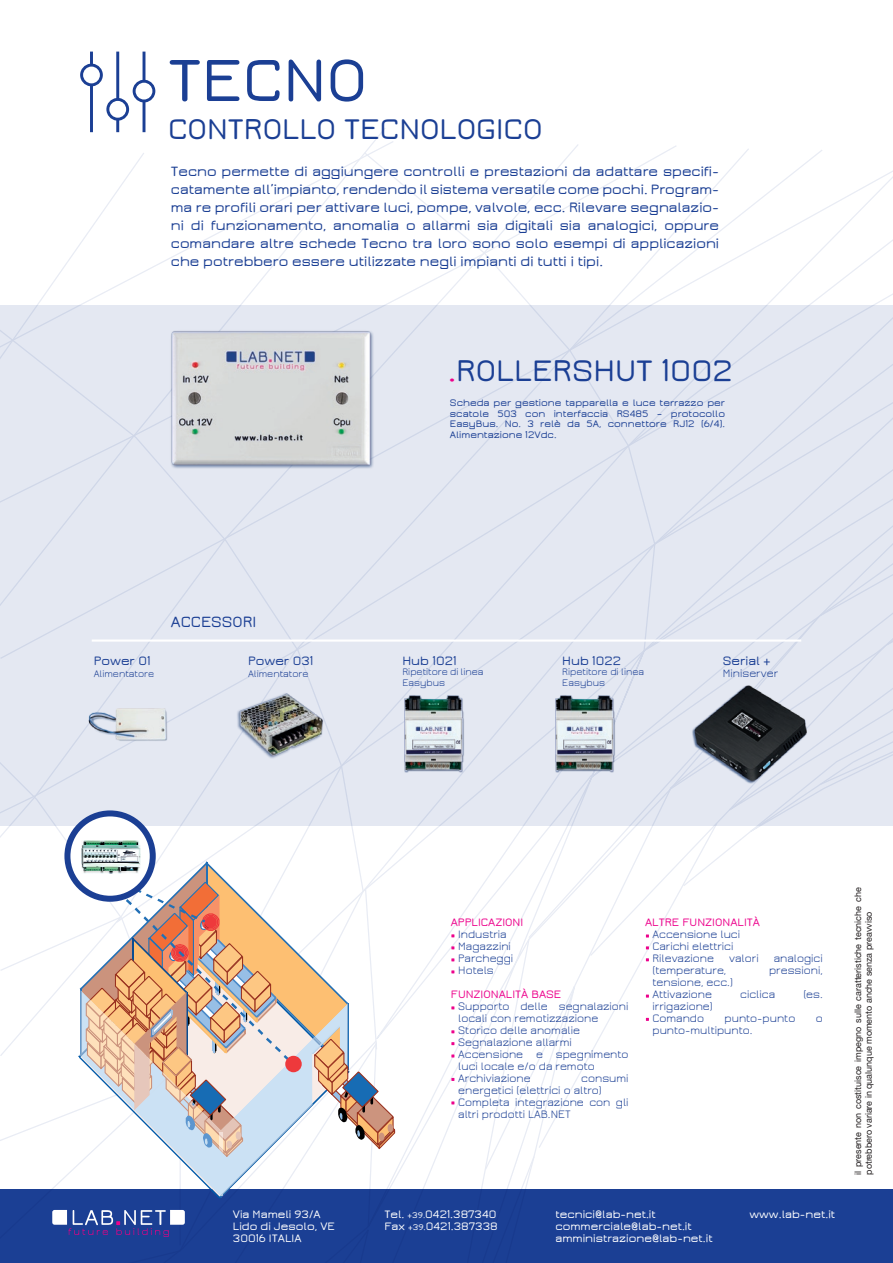
<style>
.page{position:relative;width:893px;height:1263px;background:#fff}
.page>*{position:absolute;margin:0;border:0;box-sizing:border-box;transform-origin:0 0}
.t1{font:600 66px "Jura";color:#1b3f94}
.t2{font:600 33px "Jura";color:#1b3f94}
.t3{font:600 31.65px "Jura";color:#1b3f94}
.t4{font:600 16.5px "Jura";color:#1b3f94}
.t5{font:600 15px/18px "Jura";color:#1b3f94;text-align:justify}
.t6{font:600 13.5px "Jura";color:#1b3f94}
.t7{font:12px/12px "Jura";color:#1b3f94}
.t8{font:600 12px/12px "Jura";color:#fff}
.t9{font:600 12px "Jura";color:#ed028c}
.t10{font:600 10.5px/10.5px "Jura";color:#1b3f94;text-align:justify}
.t11{font:10.5px/10.5px "Jura";color:#1b3f94}
.t12{font:9px/10.5px "Helvetica Neue";color:#231f20}
.s1{color:#ed028c}
.s2{font-size:9px}
</style>
<div class="page">
<svg style="left:627px;top:146px;width:266px;height:78px"></svg>
<svg style="left:363px;top:151px;width:208px;height:73px"></svg>
<svg style="left:140px;top:825px;width:681px;height:364px"></svg>
<div style="left:0;top:305px;width:893px;height:520px;background:#e4e8f2"></div>
<img style="left:154px;top:315px;width:230px;height:170px">
<div style="left:0;top:1189px;width:893px;height:74px;background:#1b3f94"></div>
<svg style="left:80px;top:52px;width:75px;height:80px"></svg>
<svg style="left:443px;top:934px;width:140px;height:255px"></svg>
<svg style="left:0;top:861px;width:396px;height:376px"></svg>
<div style="left:285px;top:1056px;width:17px;height:16px;background:#ee393c;border-radius:50%"></div>
<svg style="left:67px;top:813px;width:86px;height:86px"></svg>
<div style="left:64px;top:810px;width:92px;height:92px;border:6px solid #1b3f94;border-radius:50%"></div>
<img style="left:81px;top:840px;width:60px;height:33px">
<img style="left:79px;top:685px;width:105px;height:79px">
<img style="left:381px;top:694px;width:105px;height:78px">
<img style="left:532px;top:694px;width:105px;height:78px">
<img style="left:683px;top:685px;width:134px;height:99px">
<hr style="left:92px;top:639px;width:709px;height:3px;background:#fff">
<img style="left:230px;top:685px;width:105px;height:73px">
<h1 class="t1" style="left:168px;top:47px;width:201px">TECNO</h1>
<h3 class="t3" style="left:168px;top:113px;width:376px">CONTROLLO TECNOLOGICO</h3>
<p class="t5" style="left:171px;top:162px;width:550px">Tecno permette di aggiungere controlli e prestazioni da adattare specifi&shy;catamente all’impianto, rendendo il sistema versatile come pochi. Program&shy;ma re profili orari per attivare luci, pompe, valvole, ecc. Rilevare segnalazio&shy;ni di funzionamento, anomalia o allarmi sia digitali sia analogici, oppure comandare altre schede Tecno tra loro sono solo esempi di applicazioni che potrebbero essere utilizzate negli impianti di tutti i tipi.</p>
<h2 class="t2" style="left:448px;top:354px;width:286px"><span class="s1">.</span>ROLLERSHUT 1002</h2>
<p class="t10" style="left:450px;top:398px;width:277px">Scheda per gestione tapparella e luce terrazzo per scatole 503 con interfaccia RS485 – protocollo EasyBus. No. 3 relè da 5A, connettore RJ12 (6/4).<br>Alimentazione 12Vdc.</p>
<p class="t6" style="left:94px;top:653px;width:58px">Power 01</p>
<p class="t11" style="left:94px;top:668px;width:62px">Alimentatore</p>
<h3 class="t4" style="left:171px;top:614px;width:87px">ACCESSORI</h3>
<p class="t6" style="left:248px;top:653px;width:67px">Power 031</p>
<p class="t11" style="left:248px;top:668px;width:62px">Alimentatore</p>
<p class="t6" style="left:402px;top:653px;width:56px">Hub 1021</p>
<p class="t11" style="left:402px;top:666px;width:83px">Ripetitore di linea<br>Easybus</p>
<p class="t6" style="left:562px;top:653px;width:60px">Hub 1022</p>
<p class="t11" style="left:562px;top:666px;width:83px">Ripetitore di linea<br>Easybus</p>
<p class="t6" style="left:723px;top:653px;width:49px">Serial +</p>
<p class="t7" style="left:723px;top:667px;width:57px">Miniserver</p>
<p class="t9" style="left:451px;top:916px;width:74px">APPLICAZIONI</p>
<p class="t7" style="left:458px;top:928px;width:56px">Industria<br>Magazzini<br>Parcheggi<br>Hotels</p>
<p class="t9" style="left:451px;top:988px;width:112px">FUNZIONALITÀ BASE</p>
<p class="t7" style="left:458px;top:1000px;width:172px">Supporto delle segnalazioni locali con remotizzazione<br>Storico delle anomalie<br>Segnalazione allarmi<br>Accensione e spegnimento luci locale e/o da remoto<br>Archiviazione</p>
<p class="t7" style="left:458px;top:1072px;width:172px;text-indent:123px">consumi energetici (elettrici o altro)<br>Completa integrazione con gli altri prodotti LAB.NET</p>
<p class="t9" style="left:645px;top:916px;width:117px">ALTRE FUNZIONALITÀ</p>
<p class="t7" style="left:652px;top:928px;width:89px">Accensione luci<br>Carichi elettrici<br>Rilevazione</p>
<p class="t7" style="left:729px;top:952px;width:31px">valori</p>
<p class="t7" style="left:774px;top:952px;width:51px">analogici</p>
<p class="t7" style="left:652px;top:964px;width:75px">(temperature,</p>
<p class="t7" style="left:769px;top:964px;width:55px">pressioni,</p>
<p class="t7" style="left:652px;top:976px;width:82px">tensione, ecc.)<br>Attivazione</p>
<p class="t7" style="left:740px;top:988px;width:36px">ciclica</p>
<p class="t7" style="left:803px;top:988px;width:21px">(es.</p>
<p class="t7" style="left:652px;top:1000px;width:62px">irrigazione)<br>Comando</p>
<p class="t7" style="left:725px;top:1012px;width:72px">punto-punto</p>
<p class="t7" style="left:816px;top:1012px;width:9px">o</p>
<p class="t7" style="left:652px;top:1024px;width:101px">punto-multipunto.</p>
<p class="t8" style="left:233px;top:1209px;width:104px">Via Mameli 93/A<br>Lido di Jesolo, VE<br>30016 ITALIA</p>
<p class="t8" style="left:384px;top:1209px;width:115px">Tel. <span class="s2">+39.</span>0421.387340<br>Fax <span class="s2">+39.</span>0421.387338</p>
<p class="t8" style="left:555px;top:1209px;width:159px">tecnici@lab-net.it commerciale@lab-net.it amministrazione@lab-net.it</p>
<p class="t8" style="left:749px;top:1209px;width:87px">www.lab-net.it</p>
<p class="t12" style="left:853px;top:1175px;width:289px;rotate:-90deg">il presente non costituisce impegno sulle caratteristiche tecniche che potrebbero variare in qualunque momento anche senza preavviso</p>
</div>
